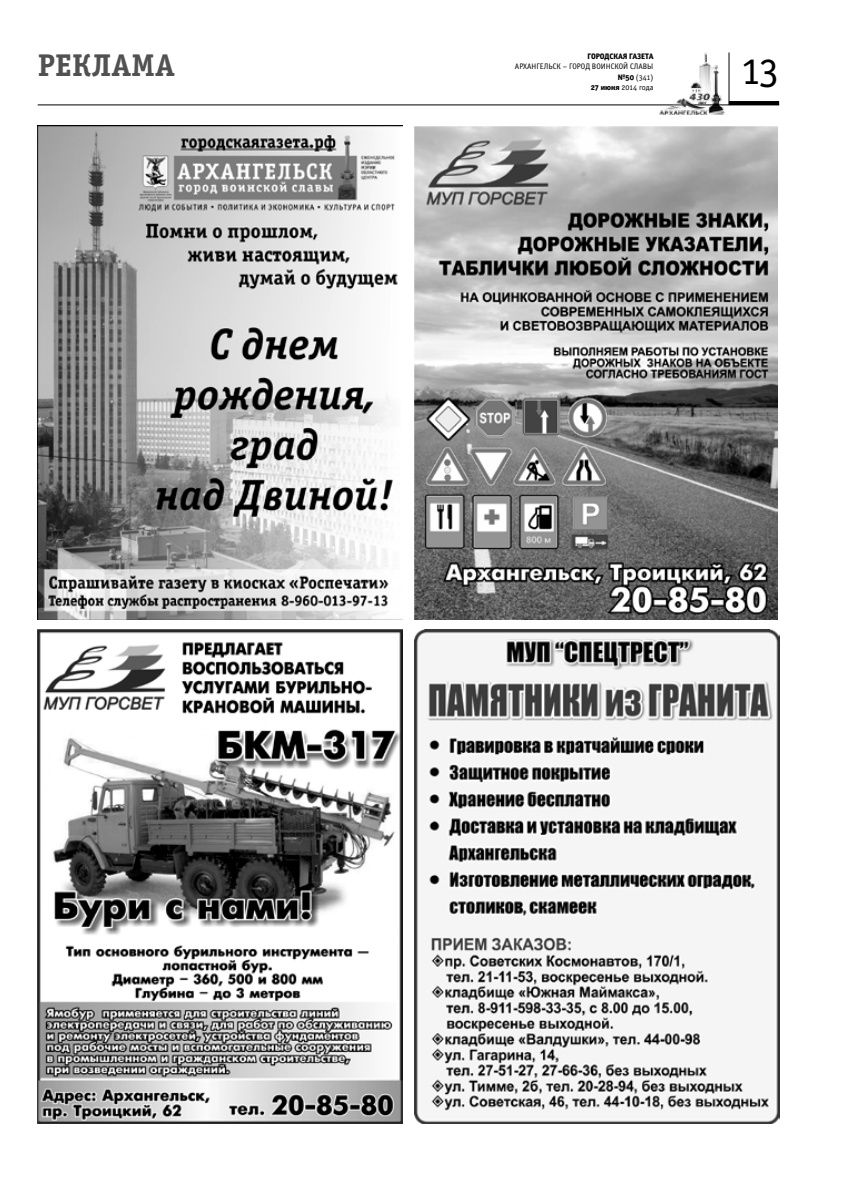
<style>
.page{position:relative;width:842px;height:1191px;background:#fff}
.page>*{position:absolute;margin:0;border:0;box-sizing:border-box;transform-origin:0 0}
.t1{font:42px "Officina Serif Book OSC";color:#000}
.t2{font:31.5px "Officina Serif Bold OSC";color:#515151}
.t3{font:8px "Officina Sans Book OSC";color:#000}
.t4{font:8px "Officina Sans Extra Bold OSC";color:#000}
.s1{font-family:"Officina Sans Extra Bold OSC"}
</style>
<div class="page">
<hr style="left:729px;top:52px;width:1px;height:53px;background:#000">
<hr style="left:38px;top:105px;width:741px;height:1px;background:#000">
<hr style="left:729px;top:101px;width:50px;height:4px;background:#000">
<img style="left:655px;top:52px;width:74px;height:63px">
<img style="left:415px;top:629px;width:364px;height:494px">
<img style="left:38px;top:629px;width:364px;height:494px">
<img style="left:415px;top:126px;width:363px;height:493px">
<img style="left:38px;top:126px;width:364px;height:493px">
<h2 class="t2" style="left:38px;top:47px;width:139px">реклама</h2>
<p class="t4" style="left:587px;top:51px;width:67px">Городская газета</p>
<p class="t3" style="left:515px;top:62px;width:63px">Архангельск – городво</p>
<p class="t3" style="left:601px;top:62px;width:44px">инской славы</p>
<p class="t3" style="left:617px;top:73px;width:37px"><span class="s1">№50</span> (341)</p>
<p class="t3" style="left:591px;top:83px;width:64px"><span class="s1">27 июня</span> 2014 года</p>
<h1 class="t1" style="left:740px;top:47px;width:41px">13</h1>
</div>
